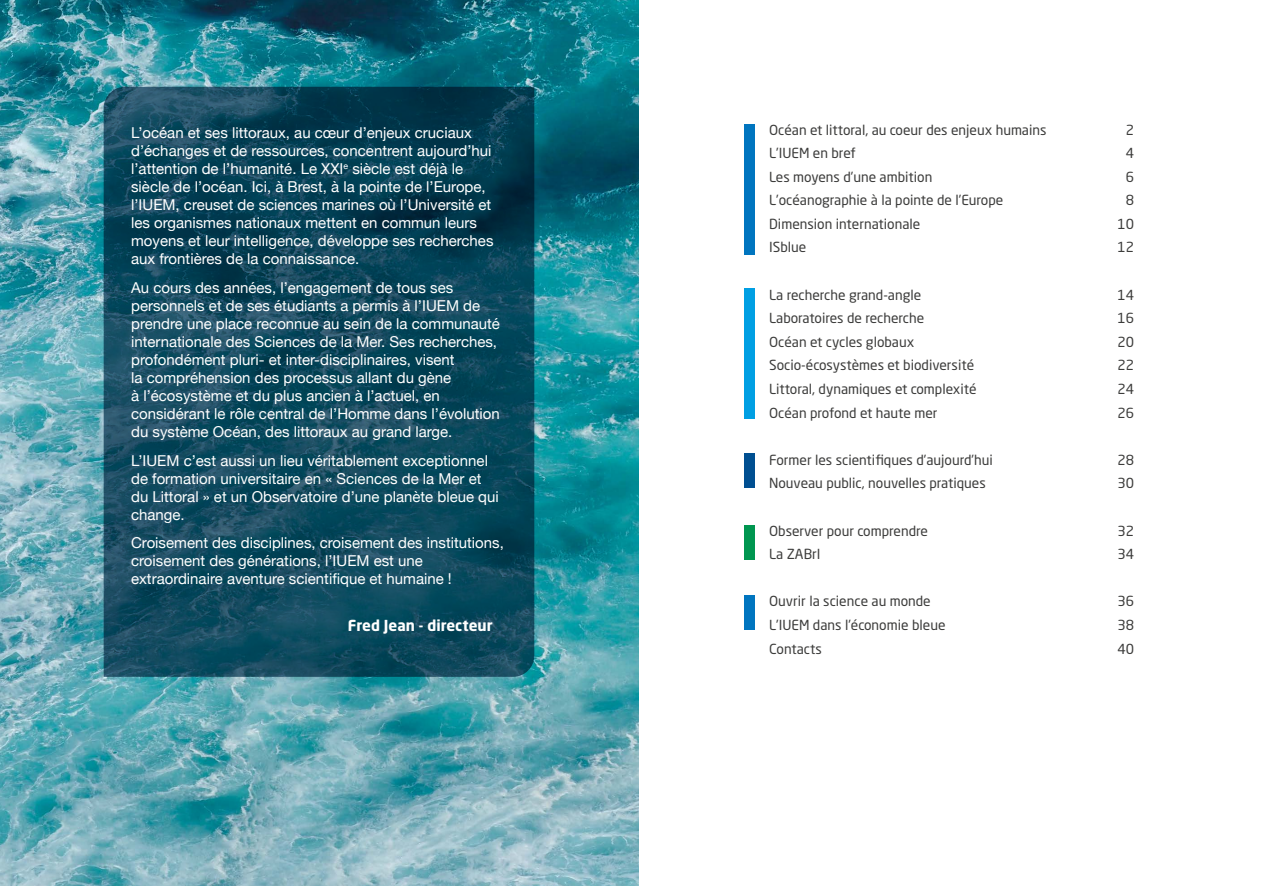
<style>
.page{position:relative;width:1276px;height:886px;background:#fff}
.page>*{position:absolute;margin:0;border:0;box-sizing:border-box;transform-origin:0 0}
.t1{font:15px/18px "Helvetica Neue";color:#fff}
.t2{font:700 15px "Neo Sans Std";color:#fff}
.t3{font:13.75px "Neo Sans Std";color:#3c3c3b}
</style>
<div class="page">
<img style="left:0;top:0;width:638px;height:886px">
<svg style="left:104px;top:87px;width:430px;height:590px;background:#0d465b"></svg>
<div style="left:744px;top:124px;width:11px;height:130px;background:#0075bf"></div>
<div style="left:744px;top:595px;width:11px;height:34px;background:#0075bf"></div>
<div style="left:744px;top:289px;width:11px;height:130px;background:#009fe3"></div>
<div style="left:744px;top:454px;width:11px;height:34px;background:#004f91"></div>
<div style="left:744px;top:525px;width:11px;height:35px;background:#009650"></div>
<p class="t1" style="left:131px;top:124px;width:364px">L’océan et ses littoraux, au cœur d’enjeux cruciaux d’échanges et de ressources, concentrent aujourd’hui l’attention de l’humanité. Le XXI<sup>e</sup> siècle est déjà le siècle de l’océan. Ici, à Brest, à la pointe de l’Europe, l’IUEM, creuset de sciences marines où l’Université et les organismes nationaux mettent en commun leurs moyens et leur intelligence, développe ses recherches aux frontières de la connaissance.</p>
<p class="t1" style="left:131px;top:278px;width:370px">Au cours des années, l’engagement de tous ses personnels et de ses étudiants a permis à l’IUEM de prendre une place reconnue au sein de la communauté internationale des Sciences de la Mer. Ses recherches, profondément pluri- et inter-disciplinaires, visent<br>la compréhension des processus allant du gène<br>à l’écosystème et du plus ancien à l’actuel, en considérant le rôle central de l’Homme dans l’évolution du système Océan, des littoraux au grand large.</p>
<p class="t1" style="left:131px;top:451px;width:369px">L’IUEM c’est aussi un lieu véritablement exceptionnel de formation universitaire en « Sciences de la Mer et du Littoral » et un Observatoire d’une planète bleue qui change.</p>
<p class="t1" style="left:131px;top:534px;width:374px">Croisement des disciplines, croisement des institutions, croisement des générations, l’IUEM est une extraordinaire aventure scientifique et humaine !</p>
<p class="t2" style="left:348px;top:616px;width:146px">Fred Jean - directeur</p>
<p class="t3" style="left:769px;top:121px;width:279px">Océan et littoral, au coeur des enjeux humains</p>
<p class="t3" style="left:1126px;top:121px;width:10px">2</p>
<p class="t3" style="left:769px;top:145px;width:88px">L’IUEM en bref</p>
<p class="t3" style="left:1126px;top:145px;width:10px">4</p>
<p class="t3" style="left:769px;top:168px;width:165px">Les moyens d’une ambition</p>
<p class="t3" style="left:1126px;top:168px;width:10px">6</p>
<p class="t3" style="left:769px;top:192px;width:236px">L’océanographie à la pointe de l’Europe</p>
<p class="t3" style="left:1126px;top:192px;width:10px">8</p>
<p class="t3" style="left:769px;top:215px;width:153px">Dimension internationale</p>
<p class="t3" style="left:1117px;top:215px;width:18px">10</p>
<p class="t3" style="left:769px;top:239px;width:39px">ISblue</p>
<p class="t3" style="left:1117px;top:239px;width:18px">12</p>
<p class="t3" style="left:769px;top:286px;width:154px">La recherche grand-angle</p>
<p class="t3" style="left:1117px;top:286px;width:18px">14</p>
<p class="t3" style="left:769px;top:310px;width:157px">Laboratoires de recherche</p>
<p class="t3" style="left:1117px;top:310px;width:18px">16</p>
<p class="t3" style="left:769px;top:333px;width:147px">Océan et cycles globaux</p>
<p class="t3" style="left:1117px;top:333px;width:18px">20</p>
<p class="t3" style="left:769px;top:357px;width:206px">Socio-écosystèmes et biodiversité</p>
<p class="t3" style="left:1117px;top:357px;width:18px">22</p>
<p class="t3" style="left:769px;top:380px;width:209px">Littoral, dynamiques et complexité</p>
<p class="t3" style="left:1117px;top:380px;width:18px">24</p>
<p class="t3" style="left:769px;top:404px;width:170px">Océan profond et haute mer</p>
<p class="t3" style="left:1117px;top:404px;width:18px">26</p>
<p class="t3" style="left:769px;top:451px;width:225px">Former les scientifiques d’aujourd’hui</p>
<p class="t3" style="left:1117px;top:451px;width:18px">28</p>
<p class="t3" style="left:769px;top:475px;width:218px">Nouveau public, nouvelles pratiques</p>
<p class="t3" style="left:1117px;top:475px;width:18px">30</p>
<p class="t3" style="left:769px;top:522px;width:160px">Observer pour comprendre</p>
<p class="t3" style="left:1117px;top:522px;width:18px">32</p>
<p class="t3" style="left:769px;top:546px;width:53px">La ZABrI</p>
<p class="t3" style="left:1117px;top:546px;width:18px">34</p>
<p class="t3" style="left:769px;top:593px;width:163px">Ouvrir la science au monde</p>
<p class="t3" style="left:1117px;top:593px;width:18px">36</p>
<p class="t3" style="left:769px;top:616px;width:178px">L’IUEM dans l’économie bleue</p>
<p class="t3" style="left:1117px;top:616px;width:18px">38</p>
<p class="t3" style="left:769px;top:640px;width:54px">Contacts</p>
<p class="t3" style="left:1117px;top:640px;width:18px">40</p>
</div>
